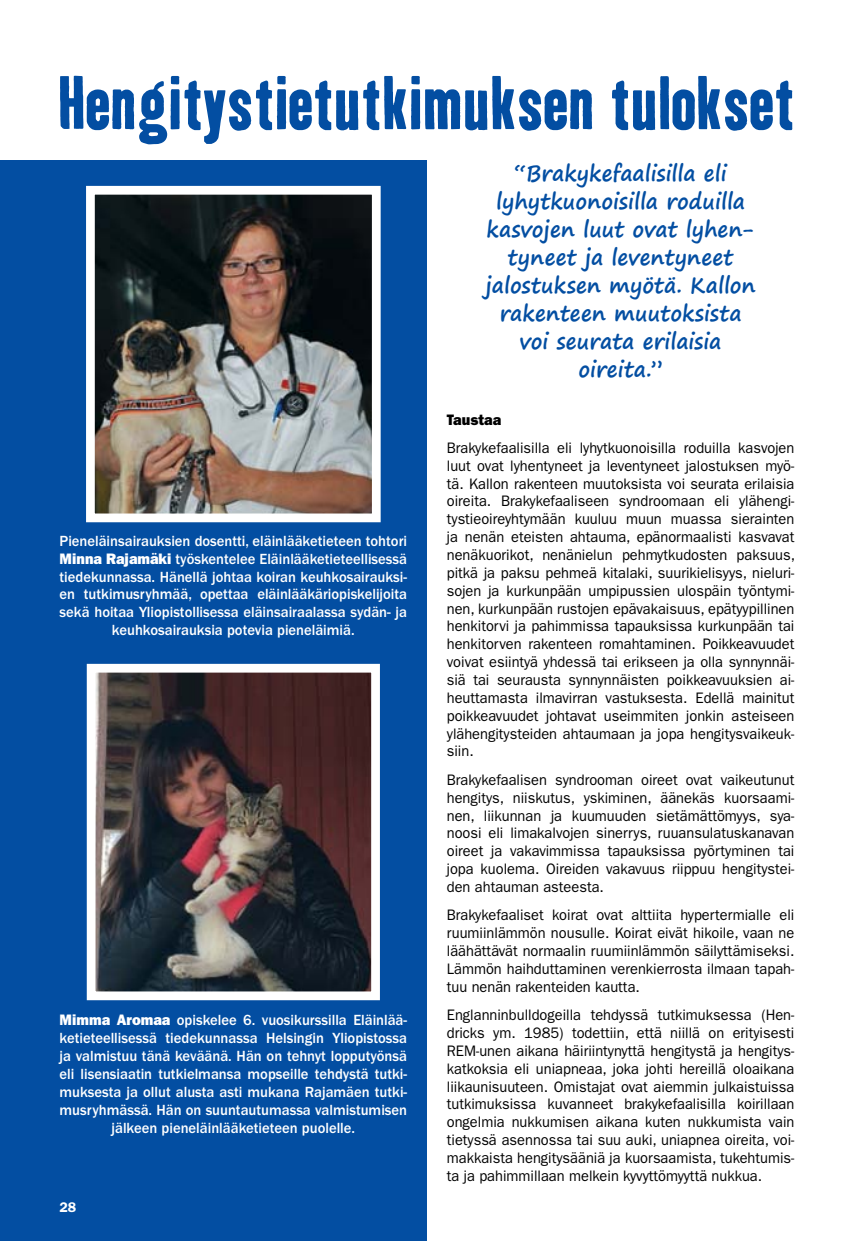
<style>
.page{position:relative;width:854px;height:1241px;background:#fff}
.page>*{position:absolute;margin:0;border:0;box-sizing:border-box;transform-origin:0 0}
.t1{font:73.33px "Kipp Pro No One";letter-spacing:.005em;color:#034ea2}
.t2{font:700 21.88px/28px "Segoe Print";letter-spacing:.005em;color:#034ea2;text-align:center;scale:.95 1}
.t3{font:15.22px/17.8px "ITC Franklin Gothic Std";color:#000;text-align:justify;scale:.96 1}
.t4{font:500 15.22px/17.8px "ITC Franklin Gothic Std";color:#fff;text-align:center;scale:.96 1}
.t5{font:15.22px "ITC Franklin Gothic Std Hvy";color:#000;scale:.96 1}
.t6{font:600 14px "ITC Franklin Gothic Std";color:#fff}
.s1{font-family:"ITC Franklin Gothic Std Hvy";font-weight:400}
</style>
<div class="page">
<div style="left:0;top:160px;width:427px;height:1080px;background:#034ea2"></div>
<img style="left:96px;top:196px;width:274px;height:316px">
<div style="left:86px;top:186px;width:294px;height:336px;border:9px solid #fff"></div>
<img style="left:97px;top:673px;width:273px;height:317px">
<div style="left:87px;top:663px;width:293px;height:337px;border:9px solid #fff"></div>
<h1 class="t1" style="left:58px;top:58px;width:738px">Hengitystietutkimuksen tulokset</h1>
<h2 class="t2" style="left:485px;top:158px;width:285px">“Brakykefaalisilla eli lyhytkuonoisilla roduilla kasvojen luut ovat lyhen&shy;tyneet ja leventyneet jalostuksen myötä. Kallon rakenteen muutoksista voi seurata erilaisia oireita.”</h2>
<p class="t4" style="left:60px;top:532px;width:363px">Pieneläinsairauksien dosentti, eläinlääketieteen tohtori <span class="s1">Minna Rajamäki</span> työskentelee Eläinlääketieteellisessä tiedekunnassa. Hänellä johtaa koiran keuhkosairauksi&shy;en tutkimusryhmää, opettaa eläinlääkäriopiskelijoita sekä hoitaa Yliopistollisessa eläinsairaalassa sydän- ja keuhkosairauksia potevia pieneläimiä.</p>
<p class="t4" style="left:60px;top:1011px;width:363px"><span class="s1">Mimma Aromaa</span> opiskelee 6. vuosikurssilla Eläinlää&shy;ketieteellisessä tiedekunnassa Helsingin Yliopistossa ja valmistuu tänä keväänä. Hän on tehnyt lopputyönsä eli lisensiaatin tutkielmansa mopseille tehdystä tutki&shy;muksesta ja ollut alusta asti mukana Rajamäen tutki&shy;musryhmässä. Hän on suuntautumassa valmistumisen jälkeen pieneläinlääketieteen puolelle.</p>
<p class="t6" style="left:60px;top:1198px;width:18px">28</p>
<p class="t5" style="left:446px;top:410px;width:58px">Taustaa</p>
<p class="t3" style="left:446px;top:439px;width:364px">Brakykefaalisilla eli lyhytkuonoisilla roduilla kasvojen luut ovat lyhentyneet ja leventyneet jalostuksen myö&shy;tä. Kallon rakenteen muutoksista voi seurata erilaisia oireita. Brakykefaaliseen syndroomaan eli ylähengi&shy;tystieoireyhtymään kuuluu muun muassa sierainten ja nenän eteisten ahtauma, epänormaalisti kasvavat nenäkuorikot, nenänielun pehmytkudosten paksuus, pitkä ja paksu pehmeä kitalaki, suurikielisyys, nieluri&shy;sojen ja kurkunpään umpipussien ulospäin työntymi&shy;nen, kurkunpään rustojen epävakaisuus, epätyypillinen henkitorvi ja pahimmissa tapauksissa kurkunpään tai henkitorven rakenteen romahtaminen. Poikkeavuudet voivat esiintyä yhdessä tai erikseen ja olla synnynnäi&shy;siä tai seurausta synnynnäisten poikkeavuuksien ai&shy;heuttamasta ilmavirran vastuksesta. Edellä mainitut poikkeavuudet johtavat useimmiten jonkin asteiseen ylähengitysteiden ahtaumaan ja jopa hengitysvaikeuk&shy;siin.</p>
<p class="t3" style="left:446px;top:770px;width:363px">Brakykefaalisen syndrooman oireet ovat vaikeutunut hengitys, niiskutus, yskiminen, äänekäs kuorsaami&shy;nen, liikunnan ja kuumuuden sietämättömyys, sya&shy;noosi eli limakalvojen sinerrys, ruuansulatuskanavan oireet ja vakavimmissa tapauksissa pyörtyminen tai jopa kuolema. Oireiden vakavuus riippuu hengitystei&shy;den ahtauman asteesta.</p>
<p class="t3" style="left:446px;top:906px;width:363px">Brakykefaaliset koirat ovat alttiita hypertermialle eli ruumiinlämmön nousulle. Koirat eivät hikoile, vaan ne läähättävät normaalin ruumiinlämmön säilyttämiseksi.<br>Lämmön haihduttaminen verenkierrosta ilmaan tapah&shy;tuu nenän rakenteiden kautta.</p>
<p class="t3" style="left:446px;top:1005px;width:363px">Englanninbulldogeilla tehdyssä tutkimuksessa (Hen&shy;dricks ym. 1985) todettiin, että niillä on erityisesti REM-unen aikana häiriintynyttä hengitystä ja hengitys&shy;katkoksia eli uniapneaa, joka johti hereillä oloaikana liikaunisuuteen. Omistajat ovat aiemmin julkaistuissa tutkimuksissa kuvanneet brakykefaalisilla koirillaan ongelmia nukkumisen aikana kuten nukkumista vain tietyssä asennossa tai suu auki, uniapnea oireita, voi&shy;makkaista hengitysääniä ja kuorsaamista, tukehtumis&shy;ta ja pahimmillaan melkein kyvyttömyyttä nukkua.</p>
</div>
